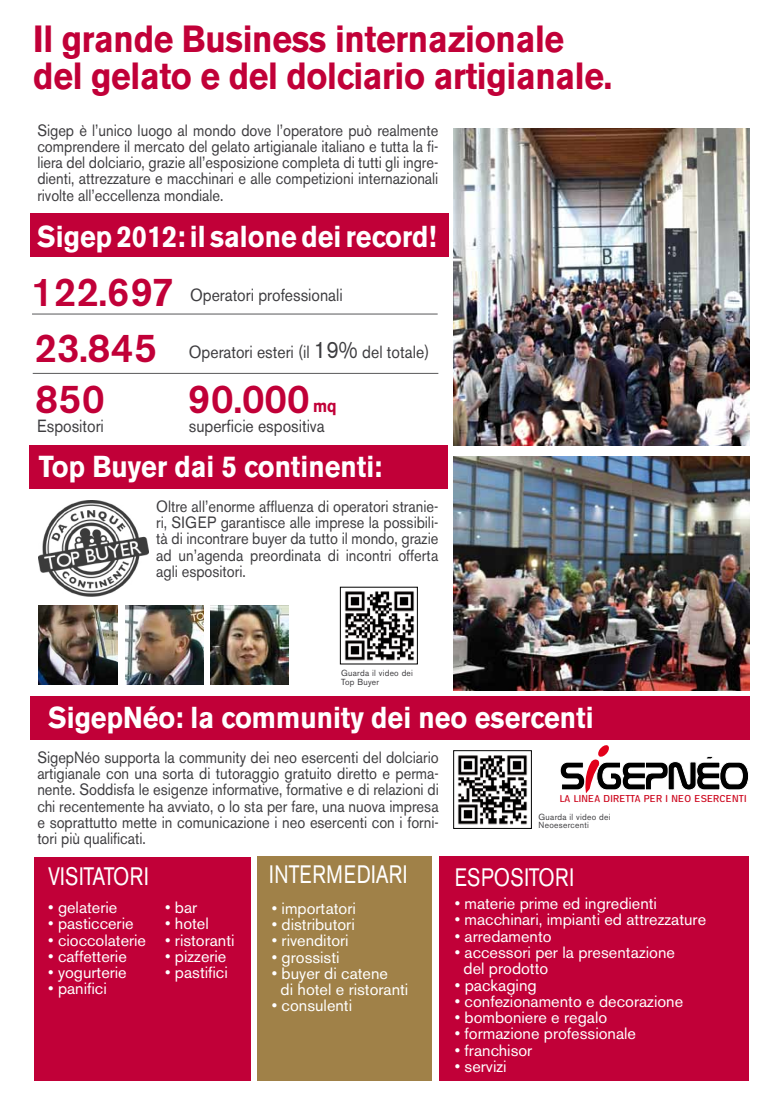
<style>
.page{position:relative;width:780px;height:1117px;background:#fff}
.page>*{position:absolute;margin:0;border:0;box-sizing:border-box;transform-origin:0 0}
.t1{font:500 40px "Akzidenz Grotesk BE";letter-spacing:.01em;color:#c10038}
.t2{font:700 37.5px/37.5px "Akzidenz Grotesk BE";letter-spacing:-.01em;color:#c10038;scale:.9 1}
.t3{font:700 30px "Akzidenz Grotesk BE";color:#fff;scale:.9 1}
.t4{font:25px "Akzidenz Grotesk BE";letter-spacing:.04em;color:#fff;scale:.8 1}
.t5{font:25px "Akzidenz Grotesk BE";letter-spacing:.02em;color:#fff;scale:.8 1}
.t6{font:25px "Akzidenz Grotesk BE";color:#fff;scale:.8 1}
.t7{font:17.5px "Akzidenz Grotesk BE";color:#3e3d40;scale:.9 1}
.t8{font:700 17.5px "Akzidenz Grotesk BE";color:#c10038;scale:.9 1}
.t9{font:16.38px "Akzidenz Grotesk BE";color:#fff}
.t10{font:16.25px/16.2px "Akzidenz Grotesk BE";color:#3e3d40;text-align:justify;scale:.9 1}
.t11{font:16.25px/16.2px "Akzidenz Grotesk BE";color:#fff}
.t12{font:10.38px "Decon Struct";letter-spacing:.02em;color:#cd071e}
.t13{font:8.75px/8.8px "Akzidenz Grotesk BE";letter-spacing:.035em;color:#3e3d40;scale:.95 1}
.s1{font-size:23.75px}
</style>
<div class="page">
<div style="left:30px;top:696px;width:719px;height:43px;background:#c10038"></div>
<div style="left:29px;top:445px;width:418px;height:43px;background:#c10038"></div>
<div style="left:30px;top:213px;width:418px;height:44px;background:#c10038"></div>
<img style="left:457px;top:755px;width:71px;height:70px">
<div style="left:453px;top:750px;width:78px;height:78px;border:1px solid #000"></div>
<img style="left:453px;top:128px;width:296px;height:318px">
<hr style="left:32px;top:313px;width:405px;height:1px;background:#58585a">
<img style="left:453px;top:456px;width:296px;height:234px">
<img style="left:344px;top:591px;width:71px;height:70px">
<hr style="left:33px;top:373px;width:405px;height:1px;background:#58585a">
<div style="left:439px;top:855px;width:309px;height:225px;background:#c10038"></div>
<div style="left:34px;top:856px;width:216px;height:224px;background:#c10038"></div>
<div style="left:257px;top:855px;width:175px;height:225px;background:#a08148"></div>
<img style="left:39px;top:500px;width:109px;height:96px">
<img style="left:125px;top:605px;width:78px;height:79px">
<img style="left:210px;top:605px;width:79px;height:79px">
<img style="left:39px;top:605px;width:78px;height:79px">
<svg style="left:560px;top:745px;width:189px;height:48px"></svg>
<h2 class="t2" style="left:33px;top:20px;width:644px">Il grande Business internazionale del gelato e del dolciario artigianale.</h2>
<p class="t10" style="left:37px;top:122px;width:447px">Sigep è l’unico luogo al mondo dove l’operatore può realmente comprendere il mercato del gelato artigianale italiano e tutta la fi&shy;liera del dolciario, grazie all’esposizione completa di tutti gli ingre&shy;dienti, attrezzature e macchinari e alle competizioni internazionali rivolte all’eccellenza mondiale.</p>
<h3 class="t3" style="left:37px;top:219px;width:445px">Sigep 2012: il salone dei record!</h3>
<h1 class="t1" style="left:31px;top:267px;width:144px">122.697</h1>
<p class="t7" style="left:190px;top:284px;width:171px">Operatori professionali</p>
<h1 class="t1" style="left:34px;top:323px;width:124px">23.845</h1>
<p class="t7" style="left:189px;top:341px;width:269px">Operatori esteri (il <span class="s1">19%</span> del totale)</p>
<h1 class="t1" style="left:35px;top:374px;width:71px">850</h1>
<p class="t7" style="left:37px;top:416px;width:76px">Espositori</p>
<h1 class="t1" style="left:188px;top:374px;width:123px">90.000</h1>
<p class="t7" style="left:189px;top:415px;width:152px">superficie espositiva</p>
<p class="t8" style="left:313px;top:395px;width:28px">mq</p>
<h3 class="t3" style="left:39px;top:448px;width:383px">Top Buyer dai 5 continenti:</h3>
<p class="t10" style="left:156px;top:498px;width:315px">Oltre all’enorme affluenza di operatori stranie&shy;ri, SIGEP garantisce alle imprese la possibili&shy;tà di incontrare buyer da tutto il mondo, grazie ad un’agenda preordinata di incontri offerta agli espositori.</p>
<p class="t13" style="left:341px;top:668px;width:77px">Guarda il video dei<br>Top Buyer</p>
<h3 class="t3" style="left:48px;top:700px;width:607px">SigepNéo: la community dei neo esercenti</h3>
<p class="t10" style="left:37px;top:748px;width:447px">SigepNéo supporta la community dei neo esercenti del dolciario artigianale con una sorta di tutoraggio gratuito diretto e perma&shy;nente. Soddisfa le esigenze informative, formative e di relazioni di chi recentemente ha avviato, o lo sta per fare, una nuova impresa e soprattutto mette in comunicazione i neo esercenti con i forni&shy;tori più qualificati.</p>
<h3 class="t6" style="left:48px;top:860px;width:127px">VISITATORI</h3>
<p class="t11" style="left:48px;top:899px;width:71px">• gelaterie</p>
<p class="t11" style="left:48px;top:915px;width:87px">• pasticcerie</p>
<p class="t11" style="left:48px;top:931px;width:99px">• cioccolaterie</p>
<p class="t11" style="left:48px;top:947px;width:80px">• caffetterie</p>
<p class="t11" style="left:48px;top:964px;width:80px">• yogurterie</p>
<p class="t11" style="left:48px;top:980px;width:60px">• panifici</p>
<p class="t11" style="left:165px;top:899px;width:34px">• bar</p>
<p class="t11" style="left:165px;top:915px;width:45px">• hotel</p>
<p class="t11" style="left:165px;top:931px;width:71px">• ristoranti</p>
<p class="t11" style="left:165px;top:947px;width:63px">• pizzerie</p>
<p class="t11" style="left:165px;top:964px;width:64px">• pastifici</p>
<h3 class="t4" style="left:269px;top:859px;width:174px">INTERMEDIARI</h3>
<p class="t11" style="left:272px;top:899px;width:85px">• importatori</p>
<p class="t11" style="left:272px;top:916px;width:84px">• distributori</p>
<p class="t11" style="left:272px;top:932px;width:78px">• rivenditori</p>
<p class="t11" style="left:272px;top:948px;width:69px">• grossisti</p>
<p class="t11" style="left:280px;top:964px;width:129px;text-indent:-9px">• buyer di catene<br>di hotel e ristoranti</p>
<p class="t11" style="left:272px;top:997px;width:82px">• consulenti</p>
<p class="t12" style="left:560px;top:793px;width:188px">LA LINEA DIRETTA PER I NEO ESERCENTI</p>
<p class="t13" style="left:538px;top:812px;width:77px">Guarda il video dei<br>Neoesercenti</p>
<h3 class="t5" style="left:454px;top:861px;width:150px">ESPOSITORI</h3>
<p class="t11" style="left:454px;top:895px;width:204px">• materie prime ed ingredienti</p>
<p class="t11" style="left:454px;top:911px;width:253px">• macchinari, impianti ed attrezzature</p>
<p class="t11" style="left:454px;top:927px;width:98px">• arredamento</p>
<p class="t11" style="left:463px;top:943px;width:213px;text-indent:-9px">• accessori per la presentazione del prodotto</p>
<p class="t9" style="left:454px;top:974px;width:84px">• packaging</p>
<p class="t11" style="left:454px;top:992px;width:230px">• confezionamento e decorazione</p>
<p class="t11" style="left:454px;top:1009px;width:154px">• bomboniere e regalo</p>
<p class="t11" style="left:454px;top:1025px;width:183px">• formazione professionale</p>
<p class="t11" style="left:454px;top:1041px;width:79px">• franchisor</p>
<p class="t11" style="left:454px;top:1057px;width:53px">• servizi</p>
</div>
